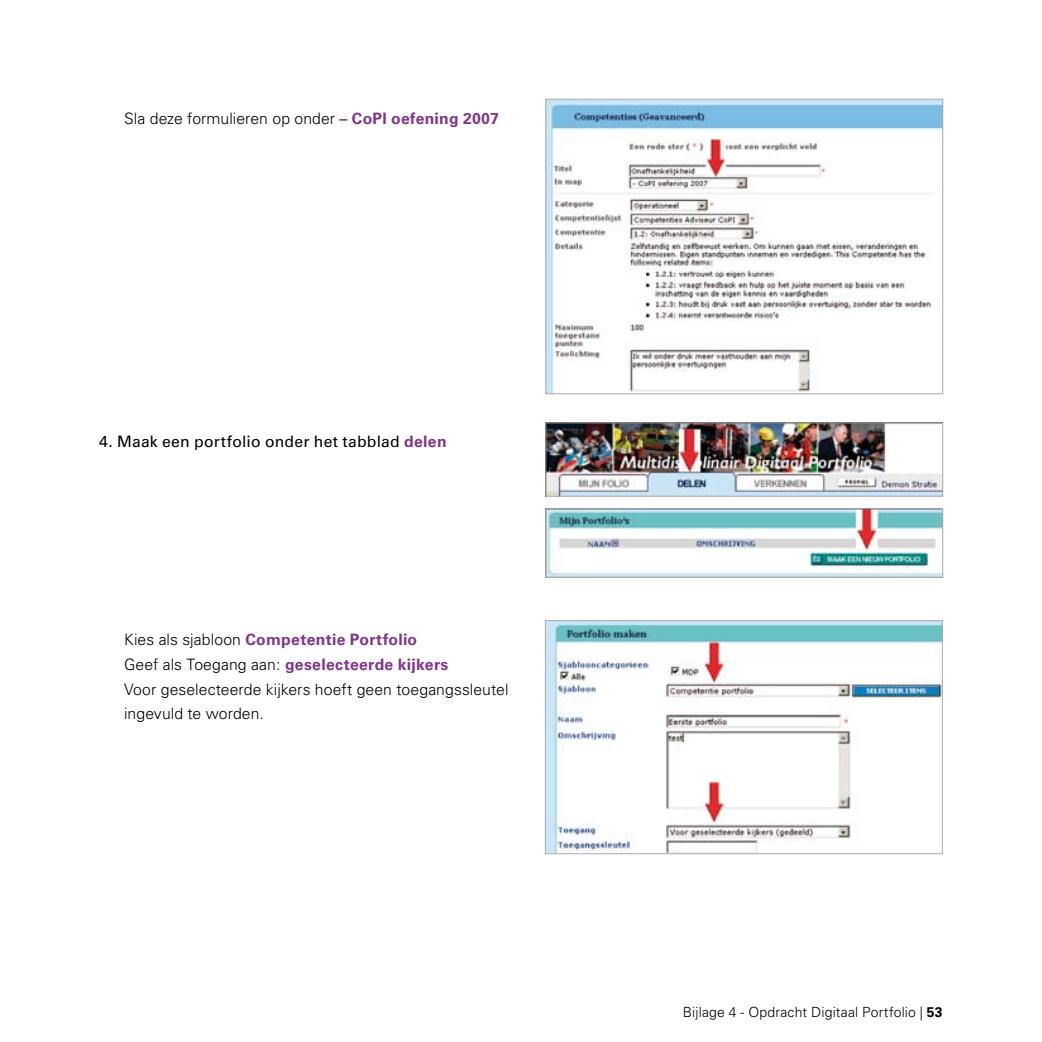
<style>
.page{position:relative;width:1042px;height:1042px;background:#fff}
.page>*{position:absolute;margin:0;border:0;box-sizing:border-box;transform-origin:0 0}
.t1{font:300 15.75px/24.8px "Univers";letter-spacing:.005em;color:#000}
.t2{font:15.75px "Univers";letter-spacing:.01em;color:#000}
.t3{font:300 14px "Univers";letter-spacing:.01em;color:#000}
.s1{font-weight:700;color:#803689}
.s2{font-weight:700}
</style>
<div class="page">
<img style="left:547px;top:101px;width:394px;height:291px">
<div style="left:545px;top:99px;width:398px;height:295px;border:1px solid #a8aaa8"></div>
<img style="left:547px;top:424px;width:394px;height:70px">
<div style="left:545px;top:422px;width:398px;height:74px;border:1px solid #a8aaa8"></div>
<img style="left:547px;top:510px;width:394px;height:66px">
<div style="left:545px;top:508px;width:398px;height:70px;border:1px solid #a8aaa8"></div>
<img style="left:547px;top:622px;width:394px;height:230px">
<div style="left:545px;top:620px;width:398px;height:234px;border:1px solid #a8aaa8"></div>
<p class="t1" style="left:124px;top:106px;width:376px">Sla deze formulieren op onder <span class="s1">– CoPI oefening 2007</span></p>
<p class="t2" style="left:99px;top:432px;width:349px">4. Maak een portfolio onder het tabblad <span class="s1">delen</span></p>
<p class="t1" style="left:124px;top:627px;width:386px">Kies als sjabloon <span class="s1">Competentie Portfolio<br></span>Geef als Toegang aan: <span class="s1">geselecteerde kijkers<br></span>Voor geselecteerde kijkers hoeft geen toegangssleutel ingevuld te worden.</p>
<p class="t3" style="left:683px;top:1004px;width:253px">Bijlage 4 - Opdracht Digitaal Portfolio | <span class="s2">53</span></p>
</div>
